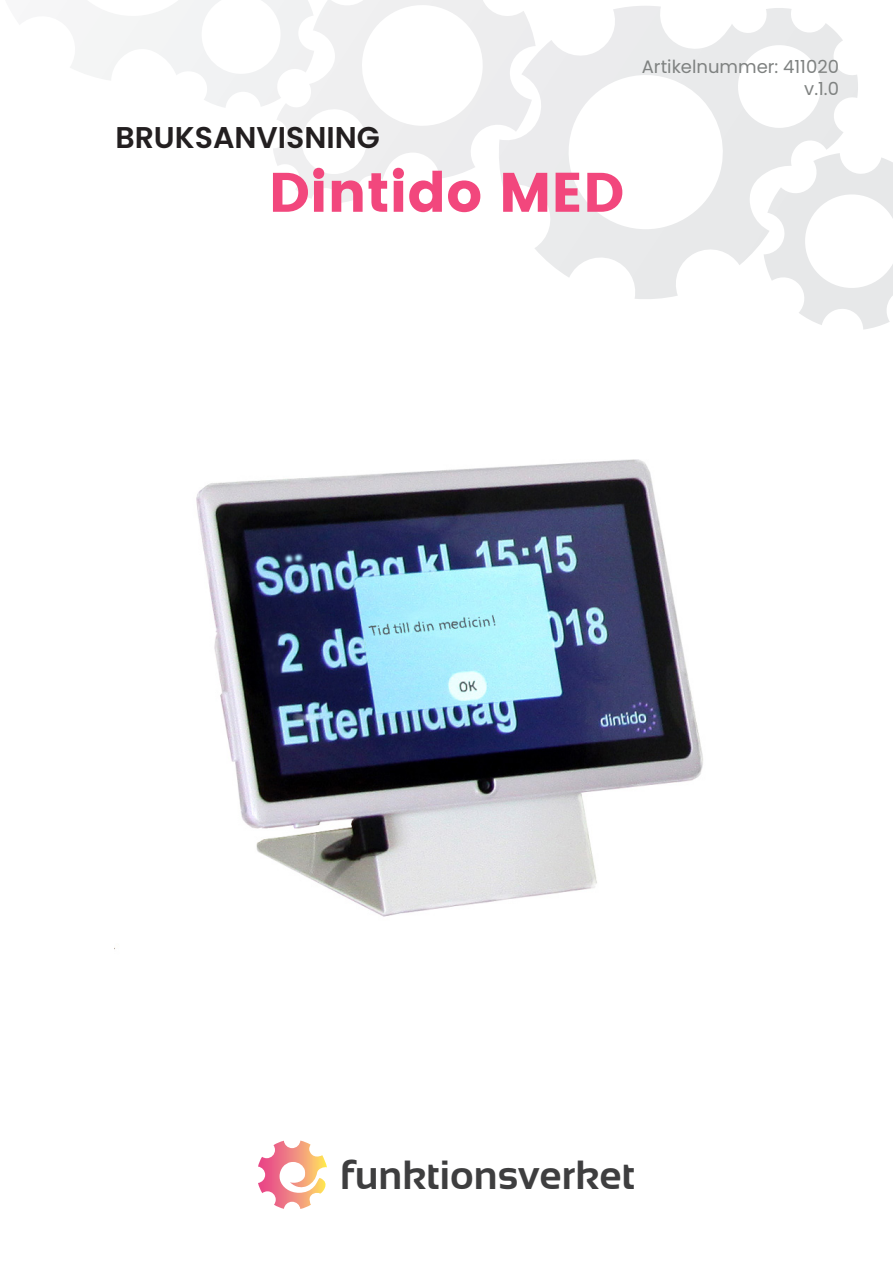
<style>
.page{position:relative;width:893px;height:1263px;background:#fff}
.page>*{position:absolute;margin:0;border:0;box-sizing:border-box;transform-origin:0 0}
.t1{font:55.5px "Poppins";color:#f2477d}
.t2{font:700 40.8px "Sansation";color:#3e3e3f}
.t3{font:600 30px "Poppins";color:#231f20}
.t4{font:18px "Poppins";color:#7f8281}
</style>
<div class="page">
<svg style="left:273px;top:0;width:225px;height:203px"></svg>
<svg style="left:498px;top:6px;width:360px;height:293px"></svg>
<svg style="left:764px;top:153px;width:129px;height:177px"></svg>
<svg style="left:71px;top:0;width:243px;height:108px"></svg>
<svg style="left:258px;top:1140px;width:69px;height:69px"></svg>
<img style="left:196px;top:459px;width:507px;height:458px">
<p class="t3" style="left:115px;top:120px;width:266px">BRUKSANVISNING</p>
<p class="t1" style="left:269px;top:160px;width:357px">Dintido MED</p>
<p class="t4" style="left:642px;top:56px;width:199px">Artikelnummer: 411020</p>
<p class="t4" style="left:804px;top:78px;width:36px">v.1.0</p>
<p class="t2" style="left:340px;top:1152px;width:296px">funktionsverket</p>
</div>
